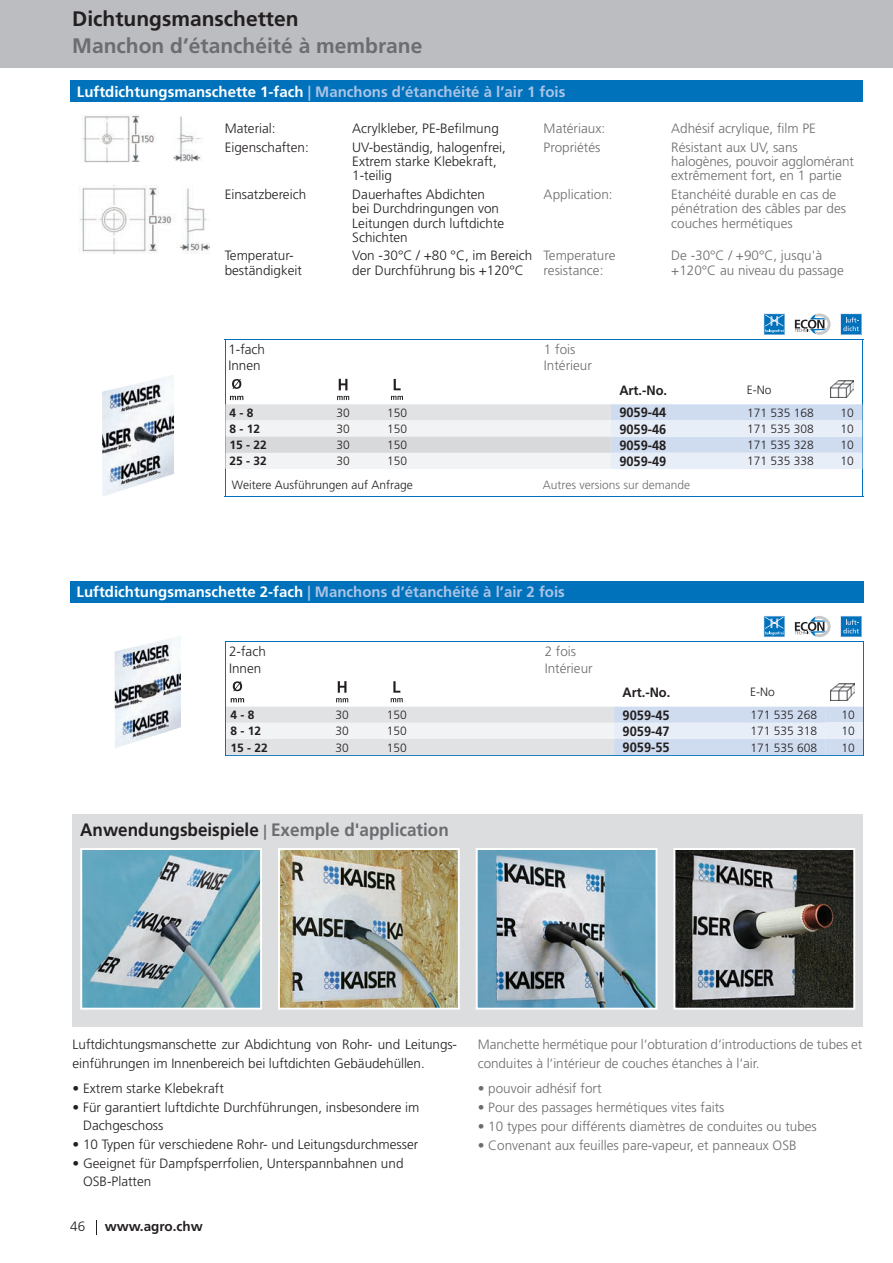
<style>
.page{position:relative;width:893px;height:1263px;background:#fff}
.page>*{position:absolute;margin:0;border:0;box-sizing:border-box;transform-origin:0 0}
.t1{font:700 21px "Frutiger LT Std";color:#6c6d70}
.t2{font:700 21px "Frutiger LT Std";color:#231f20}
.t3{font:700 18px "Frutiger LT Std";color:#6c6d70;scale:.95 1}
.t4{font:700 15px "Frutiger LT Std";color:#adc4e5}
.t5{font:300 13.5px/14.2px "Frutiger LT Std";color:#231f20}
.t6{font:300 13.5px/14.2px "Frutiger LT Std";color:#6c6d70}
.t7{font:700 13.5px "Frutiger LT Std";color:#231f20;scale:.95 1}
.t8{font:700 13.5px "Frutiger LT Std";color:#231f20}
.t9{font:300 12px "Frutiger LT Std";color:#231f20}
.t10{font:700 12px "Frutiger LT Std";color:#231f20}
.t11{font:300 12px "Frutiger LT Std";color:#6c6d70}
.s1{color:#fff}
.s2{color:#231f20}
.s3{font-size:15px}
</style>
<div class="page">
<div style="left:72px;top:814px;width:791px;height:212px;background:#dcdddf"></div>
<svg style="left:80px;top:848px;width:182px;height:162px"></svg>
<img style="left:278px;top:848px;width:182px;height:162px">
<svg style="left:476px;top:848px;width:181px;height:162px"></svg>
<svg style="left:673px;top:848px;width:182px;height:162px"></svg>
<svg style="left:764px;top:313px;width:21px;height:22px"></svg>
<svg style="left:795px;top:313px;width:36px;height:22px"></svg>
<svg style="left:840px;top:313px;width:22px;height:22px"></svg>
<hr style="left:225px;top:339px;width:319px;height:1px;background:#0072bc">
<hr style="left:225px;top:340px;width:1px;height:35px;background:#0072bc">
<hr style="left:544px;top:339px;width:319px;height:1px;background:#0072bc">
<hr style="left:862px;top:340px;width:1px;height:35px;background:#0072bc">
<hr style="left:225px;top:375px;width:1px;height:121px;background:#0072bc">
<hr style="left:862px;top:375px;width:1px;height:121px;background:#0072bc">
<hr style="left:225px;top:496px;width:319px;height:1px;background:#0072bc">
<hr style="left:544px;top:496px;width:319px;height:1px;background:#0072bc">
<img style="left:102px;top:375px;width:72px;height:121px">
<svg style="left:232px;top:379px;width:9px;height:10px"></svg>
<svg style="left:339px;top:379px;width:8px;height:11px"></svg>
<svg style="left:225px;top:396px;width:637px;height:73px"></svg>
<svg style="left:394px;top:379px;width:7px;height:11px"></svg>
<img style="left:830px;top:381px;width:24px;height:17px">
<div style="left:70px;top:581px;width:793px;height:21px;background:#0072bc"></div>
<svg style="left:764px;top:616px;width:21px;height:21px"></svg>
<svg style="left:795px;top:616px;width:36px;height:21px"></svg>
<svg style="left:840px;top:616px;width:22px;height:21px"></svg>
<img style="left:115px;top:636px;width:66px;height:112px">
<hr style="left:225px;top:641px;width:320px;height:1px;background:#0072bc">
<hr style="left:225px;top:642px;width:1px;height:35px;background:#0072bc">
<hr style="left:545px;top:641px;width:319px;height:1px;background:#0072bc">
<hr style="left:863px;top:642px;width:1px;height:35px;background:#0072bc">
<hr style="left:225px;top:677px;width:1px;height:78px;background:#0072bc">
<hr style="left:863px;top:677px;width:1px;height:78px;background:#0072bc">
<hr style="left:225px;top:755px;width:320px;height:1px;background:#0072bc">
<hr style="left:545px;top:755px;width:319px;height:1px;background:#0072bc">
<svg style="left:226px;top:681px;width:637px;height:74px"></svg>
<img style="left:831px;top:683px;width:24px;height:17px">
<div style="left:71px;top:81px;width:792px;height:21px;background:#0072bc"></div>
<img style="left:81px;top:115px;width:122px;height:48px">
<img style="left:78px;top:185px;width:131px;height:68px">
<div style="left:0;top:0;width:893px;height:68px;background:#bcbdc0"></div>
<svg style="left:96px;top:1220px;width:1px;height:14px"></svg>
<h1 class="t2" style="left:72px;top:6px;width:228px">Dichtungsmanschetten</h1>
<h1 class="t1" style="left:72px;top:34px;width:352px">Manchon d’étanchéité à membrane</h1>
<p class="t4" style="left:77px;top:83px;width:490px"><span class="s1">Luftdichtungsmanschette 1-fach</span> | Manchons d’étanchéité à l’air 1 fois</p>
<p class="t5" style="left:225px;top:122px;width:52px">Material:</p>
<p class="t5" style="left:352px;top:122px;width:148px">Acrylkleber, PE-Befilmung</p>
<p class="t6" style="left:544px;top:122px;width:63px">Matériaux:</p>
<p class="t6" style="left:671px;top:122px;width:146px">Adhésif acrylique, film PE</p>
<p class="t5" style="left:225px;top:140px;width:86px">Eigenschaften:</p>
<p class="t5" style="left:352px;top:140px;width:155px">UV-beständig, halogenfrei,<br>Extrem starke Klebekraft,<br>1-teilig</p>
<p class="t6" style="left:544px;top:140px;width:58px">Propriétés</p>
<p class="t6" style="left:671px;top:140px;width:184px">Résistant aux UV, sans halogènes, pouvoir agglomérant extrêmement fort, en 1 partie</p>
<p class="t5" style="left:225px;top:187px;width:83px">Einsatzbereich</p>
<p class="t5" style="left:352px;top:187px;width:154px">Dauerhaftes Abdichten bei Durchdringungen von<br>Leitungen durch luftdichte<br>Schichten</p>
<p class="t6" style="left:544px;top:187px;width:71px">Application:</p>
<p class="t6" style="left:671px;top:187px;width:176px">Etanchéité durable en cas de pénétration des câbles par des couches hermétiques</p>
<p class="t5" style="left:225px;top:249px;width:79px">Temperatur&shy;beständigkeit</p>
<p class="t5" style="left:352px;top:249px;width:181px">Von -30°C / +80 °C, im Bereich der Durchführung bis +120°C</p>
<p class="t6" style="left:544px;top:249px;width:73px">Temperature resistance:</p>
<p class="t6" style="left:671px;top:249px;width:174px">De -30°C / +90°C, jusqu'à +120°C au niveau du passage</p>
<p class="t5" style="left:228px;top:341px;width:38px;line-height:16.5px">1-fach<br>Innen</p>
<p class="t6" style="left:544px;top:341px;width:49px;line-height:16.5px">1 fois<br>Intérieur</p>
<p class="t7" style="left:619px;top:382px;width:52px">Art.-No.</p>
<p class="t9" style="left:747px;top:383px;width:26px">E-No</p>
<p class="t10" style="left:230px;top:406px;width:26px">4 - 8</p>
<p class="t9" style="left:336px;top:406px;width:15px">30</p>
<p class="t9" style="left:387px;top:406px;width:22px">150</p>
<p class="t7" style="left:619px;top:405px;width:51px">9059-44</p>
<p class="t9" style="left:747px;top:406px;width:68px">171 535 168</p>
<p class="t9" style="left:840px;top:406px;width:15px">10</p>
<p class="t10" style="left:230px;top:422px;width:32px">8 - 12</p>
<p class="t9" style="left:336px;top:422px;width:15px">30</p>
<p class="t9" style="left:387px;top:422px;width:22px">150</p>
<p class="t7" style="left:619px;top:421px;width:51px">9059-46</p>
<p class="t9" style="left:747px;top:422px;width:68px">171 535 308</p>
<p class="t9" style="left:840px;top:422px;width:15px">10</p>
<p class="t10" style="left:230px;top:438px;width:39px">15 - 22</p>
<p class="t9" style="left:336px;top:438px;width:15px">30</p>
<p class="t9" style="left:387px;top:438px;width:22px">150</p>
<p class="t7" style="left:619px;top:437px;width:51px">9059-48</p>
<p class="t9" style="left:747px;top:438px;width:68px">171 535 328</p>
<p class="t9" style="left:840px;top:438px;width:15px">10</p>
<p class="t10" style="left:230px;top:454px;width:39px">25 - 32</p>
<p class="t9" style="left:336px;top:454px;width:15px">30</p>
<p class="t9" style="left:387px;top:454px;width:22px">150</p>
<p class="t7" style="left:619px;top:453px;width:51px">9059-49</p>
<p class="t9" style="left:747px;top:454px;width:68px">171 535 338</p>
<p class="t9" style="left:840px;top:454px;width:15px">10</p>
<p class="t9" style="left:232px;top:478px;width:182px">Weitere Ausführungen auf Anfrage</p>
<p class="t11" style="left:543px;top:478px;width:149px">Autres versions sur demande</p>
<p class="t4" style="left:77px;top:583px;width:490px"><span class="s1">Luftdichtungsmanschette 2-fach</span> | Manchons d’étanchéité à l’air 2 fois</p>
<p class="t5" style="left:229px;top:643px;width:38px;line-height:16.5px">2-fach<br>Innen</p>
<p class="t6" style="left:545px;top:643px;width:49px;line-height:16.5px">2 fois<br>Intérieur</p>
<p class="t7" style="left:623px;top:684px;width:52px">Art.-No.</p>
<p class="t9" style="left:750px;top:685px;width:26px">E-No</p>
<p class="t10" style="left:230px;top:708px;width:26px">4 - 8</p>
<p class="t9" style="left:335px;top:708px;width:15px">30</p>
<p class="t9" style="left:387px;top:708px;width:22px">150</p>
<p class="t7" style="left:623px;top:707px;width:51px">9059-45</p>
<p class="t9" style="left:750px;top:708px;width:68px">171 535 268</p>
<p class="t9" style="left:841px;top:708px;width:15px">10</p>
<p class="t10" style="left:230px;top:724px;width:32px">8 - 12</p>
<p class="t9" style="left:335px;top:724px;width:15px">30</p>
<p class="t9" style="left:387px;top:724px;width:22px">150</p>
<p class="t7" style="left:623px;top:723px;width:51px">9059-47</p>
<p class="t9" style="left:750px;top:724px;width:68px">171 535 318</p>
<p class="t9" style="left:841px;top:724px;width:15px">10</p>
<p class="t10" style="left:230px;top:740px;width:39px">15 - 22</p>
<p class="t9" style="left:335px;top:741px;width:15px">30</p>
<p class="t9" style="left:387px;top:741px;width:22px">150</p>
<p class="t7" style="left:623px;top:739px;width:51px">9059-55</p>
<p class="t9" style="left:750px;top:741px;width:68px">171 535 608</p>
<p class="t9" style="left:841px;top:741px;width:15px">10</p>
<h2 class="t3" style="left:80px;top:819px;width:389px"><span class="s2">Anwendungsbeispiele</span> <span class="s3">|</span> Exemple d'application</h2>
<p class="t5" style="left:73px;top:1035px;width:386px;line-height:19.2px">Luftdichtungsmanschette zur Abdichtung von Rohr- und Leitungs&shy;einführungen im Innenbereich bei luftdichten Gebäudehüllen.</p>
<p class="t5" style="left:73px;top:1082px;width:153px">• Extrem starke Klebekraft</p>
<p class="t5" style="left:83px;top:1099px;width:338px;line-height:18px;text-indent:-11px">• Für garantiert luftdichte Durchführungen, insbesondere im<br>Dachgeschoss</p>
<p class="t5" style="left:73px;top:1138px;width:347px">• 10 Typen für verschiedene Rohr- und Leitungsdurchmesser</p>
<p class="t5" style="left:83px;top:1155px;width:322px;line-height:18px;text-indent:-11px">• Geeignet für Dampfsperrfolien, Unterspannbahnen und<br>OSB-Platten</p>
<p class="t5" style="left:70px;top:1220px;width:17px">46</p>
<p class="t8" style="left:105px;top:1219px;width:100px">www.agro.chw</p>
<p class="t6" style="left:478px;top:1035px;width:386px;line-height:19.2px">Manchette hermétique pour l‘obturation d‘introductions de tubes et conduites à l‘intérieur de couches étanches à l‘air.</p>
<p class="t6" style="left:478px;top:1082px;width:125px">• pouvoir adhésif fort</p>
<p class="t6" style="left:478px;top:1101px;width:248px">• Pour des passages hermétiques vites faits</p>
<p class="t6" style="left:478px;top:1120px;width:341px">• 10 types pour différents diamètres de conduites ou tubes</p>
<p class="t6" style="left:478px;top:1138px;width:320px">• Convenant aux feuilles pare-vapeur, et panneaux OSB</p>
</div>
